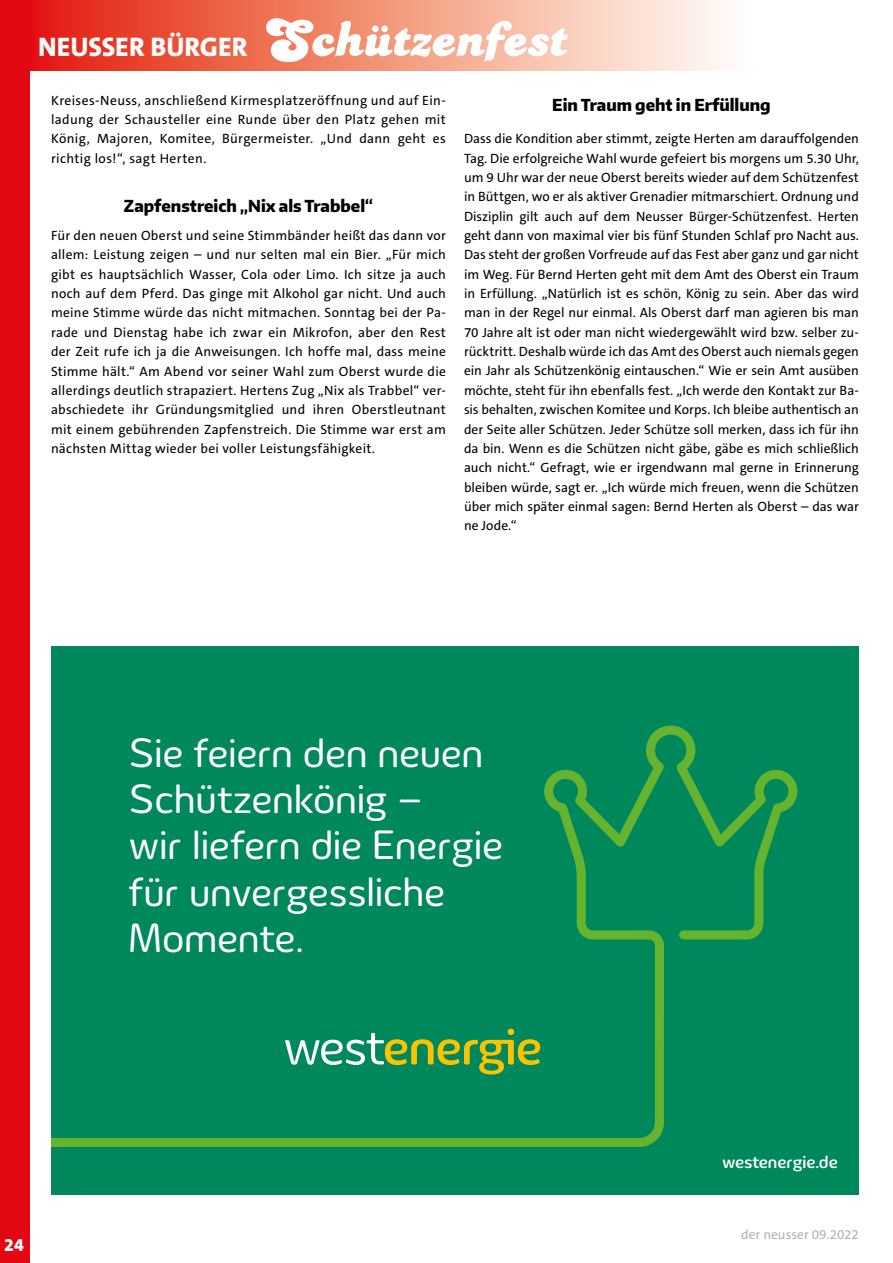
<style>
.page{position:relative;width:893px;height:1263px;background:#fff}
.page>*{position:absolute;margin:0;border:0;box-sizing:border-box;transform-origin:0 0}
.t1{font:42px/46.2px "Innogy";letter-spacing:-.01em;color:#fff}
.t2{font:800 27px "The Sans C5";color:#fff}
.t3{font:500 18px "Innogy";color:#fff}
.t4{font:800 18px "The Sans C5";color:#fff}
.t5{font:800 16.5px "Encode Sans Narrow";color:#000}
.t6{font:13.5px/19.4px "The Sans C5";letter-spacing:.02em;color:#000;text-align:justify}
.t7{font:13.5px "The Sans C5";color:#b3b2b2}
.s1{font-family:"Candice D";font-weight:400;font-size:55.5px}
</style>
<div class="page">
<div style="left:26px;top:0;width:722px;height:70px;background:linear-gradient(to right,#e41f06,#fffff7)"></div>
<div style="left:0;top:0;width:30px;height:1263px;background:#e30613"></div>
<div style="left:51px;top:646px;width:808px;height:549px;background:#00885d"></div>
<svg style="left:51px;top:725px;width:747px;height:422px"></svg>
<h2 class="t2" style="left:38px;top:29px;width:530px">NEUSSER BÜRGER <span class="s1">Schützenfest</span></h2>
<p class="t6" style="left:51px;top:90px;width:396px">Kreises-Neuss, anschließend Kirmesplatzeröffnung und auf Ein&shy;ladung der Schausteller eine Runde über den Platz gehen mit König, Majoren, Komitee, Bürgermeister. „Und dann geht es richtig los!“, sagt Herten.</p>
<p class="t5" style="left:124px;top:195px;width:251px">Zapfenstreich „Nix als Trabbel“</p>
<p class="t6" style="left:51px;top:226px;width:396px">Für den neuen Oberst und seine Stimmbänder heißt das dann vor allem: Leistung zeigen – und nur selten mal ein Bier. „Für mich gibt es hauptsächlich Wasser, Cola oder Limo. Ich sitze ja auch noch auf dem Pferd. Das ginge mit Alkohol gar nicht. Und auch meine Stimme würde das nicht mitmachen. Sonntag bei der Pa&shy;rade und Dienstag habe ich zwar ein Mikrofon, aber den Rest der Zeit rufe ich ja die Anweisungen. Ich hoffe mal, dass meine Stimme hält.“ Am Abend vor seiner Wahl zum Oberst wurde die allerdings deutlich strapaziert. Hertens Zug „Nix als Trabbel“ ver&shy;abschiedete ihr Gründungsmitglied und ihren Oberstleutnant mit einem gebührenden Zapfenstreich. Die Stimme war erst am nächsten Mittag wieder bei voller Leistungsfähigkeit.</p>
<p class="t5" style="left:552px;top:94px;width:220px">Ein Traum geht in Erfüllung</p>
<p class="t6" style="left:464px;top:129px;width:396px">Dass die Kondition aber stimmt, zeigte Herten am darauffolgenden Tag. Die erfolgreiche Wahl wurde gefeiert bis morgens um 5.30 Uhr, um 9 Uhr war der neue Oberst bereits wieder auf dem Schützenfest in Büttgen, wo er als aktiver Grenadier mitmarschiert. Ordnung und Disziplin gilt auch auf dem Neusser Bürger-Schützenfest. Herten geht dann von maximal vier bis fünf Stunden Schlaf pro Nacht aus.<br>Das steht der großen Vorfreude auf das Fest aber ganz und gar nicht im Weg. Für Bernd Herten geht mit dem Amt des Oberst ein Traum in Erfüllung. „Natürlich ist es schön, König zu sein. Aber das wird man in der Regel nur einmal. Als Oberst darf man agieren bis man 70 Jahre alt ist oder man nicht wiedergewählt wird bzw. selber zu&shy;rücktritt. Deshalb würde ich das Amt des Oberst auch niemals gegen ein Jahr als Schützenkönig eintauschen.“ Wie er sein Amt ausüben möchte, steht für ihn ebenfalls fest. „Ich werde den Kontakt zur Ba&shy;sis behalten, zwischen Komitee und Korps. Ich bleibe authentisch an der Seite aller Schützen. Jeder Schütze soll merken, dass ich für ihn da bin. Wenn es die Schützen nicht gäbe, gäbe es mich schließlich auch nicht.“ Gefragt, wie er irgendwann mal gerne in Erinnerung bleiben würde, sagt er. „Ich würde mich freuen, wenn die Schützen über mich später einmal sagen: Bernd Herten als Oberst – das war ne Jode.“</p>
<h1 class="t1" style="left:128px;top:730px;width:376px">Sie feiern den neuen<br>Schützenkönig –<br>wir liefern die Energie für unvergessliche<br>Momente.</h1>
<h3 class="t4" style="left:4px;top:1233px;width:21px">24</h3>
<h3 class="t3" style="left:722px;top:1152px;width:117px">westenergie.de</h3>
<p class="t7" style="left:741px;top:1226px;width:119px">der neusser 09.2022</p>
</div>
